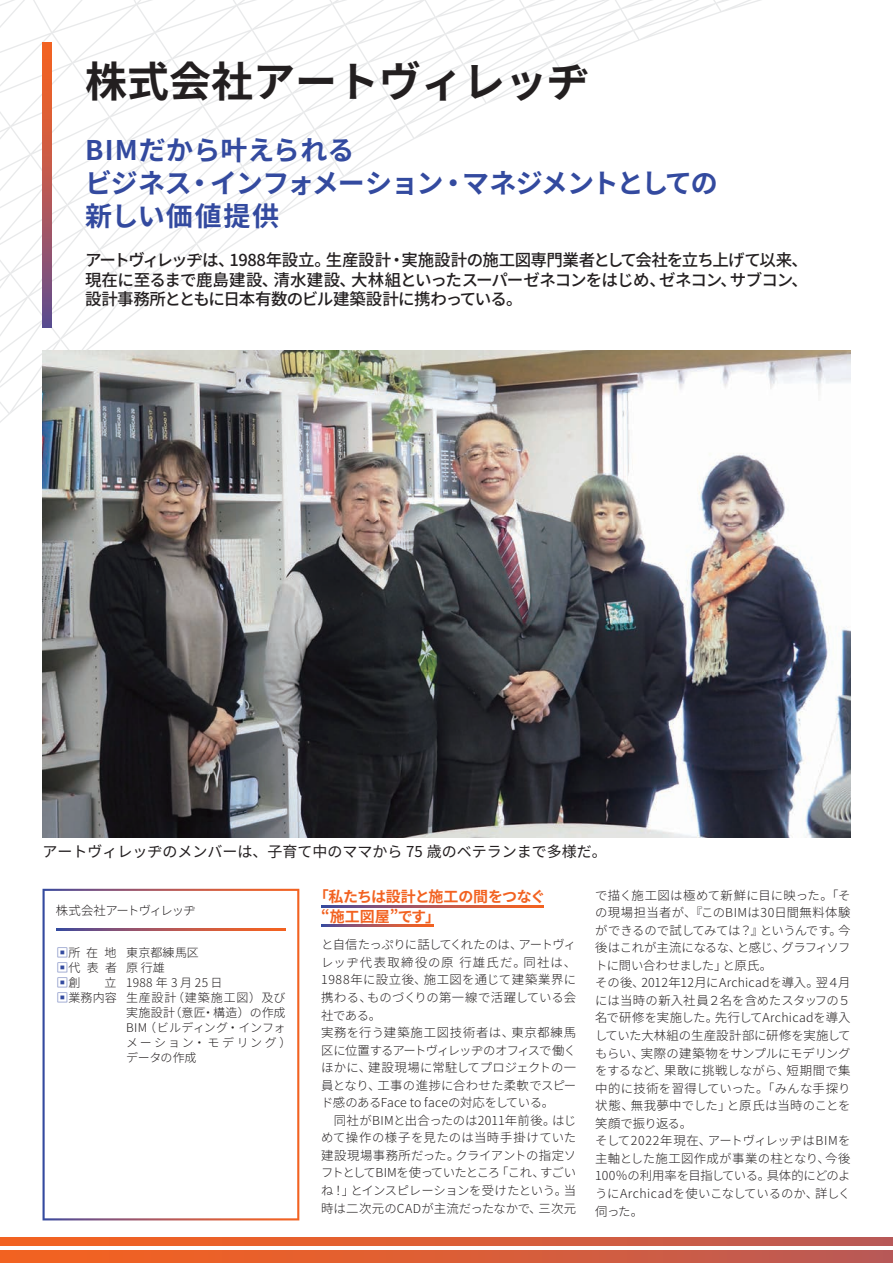
<style>
.page{position:relative;width:893px;height:1263px;background:#fff}
.page>*{position:absolute;margin:0;border:0;box-sizing:border-box;transform-origin:0 0}
.t1{font:700 42px "Source Han Sans";color:#231f20}
.t2{font:700 27px/33px "Source Han Sans";letter-spacing:-.02em;color:#334a9f}
.t3{font:500 16.5px/19.5px "Source Han Sans";letter-spacing:-.055em;color:#231f20;text-align:justify}
.t4{font:15px "Source Han Sans";color:#231f20}
.t5{font:700 15px/19.6px "Source Han Sans";letter-spacing:-.02em;color:#f26221}
.t6{font:300 12.3px/17.5px "Source Han Sans";color:#231f20}
.t7{font:300 12.3px "Source Han Sans";letter-spacing:-.06em;color:#231f20}
.t8{font:300 12px/15px "Source Han Sans";letter-spacing:.035em;color:#231f20}
.s1{color:#334a9f}
</style>
<div class="page">
<svg style="left:0;top:1250px;width:893px;height:13px;background:#da5e38"></svg>
<svg style="left:0;top:1238px;width:893px;height:8px;background:#da5e38"></svg>
<svg style="left:0;top:0;width:763px;height:423px"></svg>
<svg style="left:43px;top:43px;width:8px;height:285px;background:#b55853"></svg>
<img style="left:43px;top:351px;width:807px;height:487px">
<svg style="left:321px;top:905px;width:223px;height:2px"></svg>
<svg style="left:321px;top:925px;width:112px;height:2px"></svg>
<svg style="left:43px;top:889px;width:256px;height:331px"></svg>
<svg style="left:56px;top:928px;width:230px;height:2px"></svg>
<h1 class="t1" style="left:85px;top:57px;width:505px">株式会社アートヴィレッヂ</h1>
<h2 class="t2" style="left:85px;top:135px;width:634px">BIMだから叶えられる<br>ビジネス・インフォメーション・マネジメントとしての新しい価値提供</h2>
<h3 class="t3" style="left:85px;top:251px;width:724px">アートヴィレッヂは、1988年設立。生産設計・実施設計の施工図専門業者として会社を立ち上げて以来、現在に至るまで鹿島建設、清水建設、大林組といったスーパーゼネコンをはじめ、ゼネコン、サブコン、設計事務所とともに日本有数のビル建築設計に携わっている。</h3>
<p class="t4" style="left:43px;top:843px;width:566px">アートヴィレッヂのメンバーは、子育て中のママから 75 歳のベテランまで多様だ。</p>
<p class="t5" style="left:321px;top:887px;width:226px;text-indent:-7px">「私たちは設計と施工の間をつなぐ“施工図屋”です」</p>
<p class="t6" style="left:321px;top:936px;width:257px">と自信たっぷりに話してくれたのは、アートヴィレッヂ代表取締役の原 行雄氏だ。同社は、<br>1988年に設立後、施工図を通じて建築業界に携わる、ものづくりの第一線で活躍している会社である。<br>実務を行う建築施工図技術者は、東京都練馬区に位置するアートヴィレッヂのオフィスで働くほかに、建設現場に常駐してプロジェクトの一員となり、工事の進捗に合わせた柔軟でスピード感のあるFace to faceの対応をしている。<br>　同社がBIMと出合ったのは2011年前後。はじめて操作の様子を見たのは当時手掛けていた建設現場事務所だった。クライアントの指定ソフトとしてBIMを使っていたところ「これ、すごいね！」とインスピレーションを受けたという。当時は二次元のCADが主流だったなかで、三次元</p>
<p class="t6" style="left:595px;top:886px;width:257px">で描く施工図は極めて新鮮に目に映った。「その現場担当者が、『このBIMは30日間無料体験ができるので試してみては？』というんです。今後はこれが主流になるな、と感じ、グラフィソフトに問い合わせました」と原氏。<br>その後、2012年12月にArchicadを導入。翌４月には当時の新入社員２名を含めたスタッフの５名で研修を実施した。先行してArchicadを導入していた大林組の生産設計部に研修を実施してもらい、実際の建築物をサンプルにモデリングをするなど、果敢に挑戦しながら、短期間で集中的に技術を習得していった。「みんな手探り状態、無我夢中でした」と原氏は当時のことを笑顔で振り返る。<br>そして2022年現在、アートヴィレッヂはBIMを主軸とした施工図作成が事業の柱となり、今後<br>100％の利用率を目指している。具体的にどのようにArchicadを使いこなしているのか、詳しく伺った。</p>
<p class="t7" style="left:56px;top:903px;width:141px">株式会社アートヴィレッヂ</p>
<p class="t8" style="left:56px;top:945px;width:62px;text-align:justify"><span class="s1">▣</span>所在地<span class="s1">▣</span>代表者<span class="s1">▣</span>創　立<span class="s1">▣</span>業務内容</p>
<p class="t8" style="left:126px;top:945px;width:167px">東京都練馬区<br>原 行雄<br>1988年3月25日<br>生産設計（建築施工図）及び実施設計（意匠・構造）の作成<br>BIM（ビルディング・インフォメーション・モデリング）データの作成</p>
</div>
